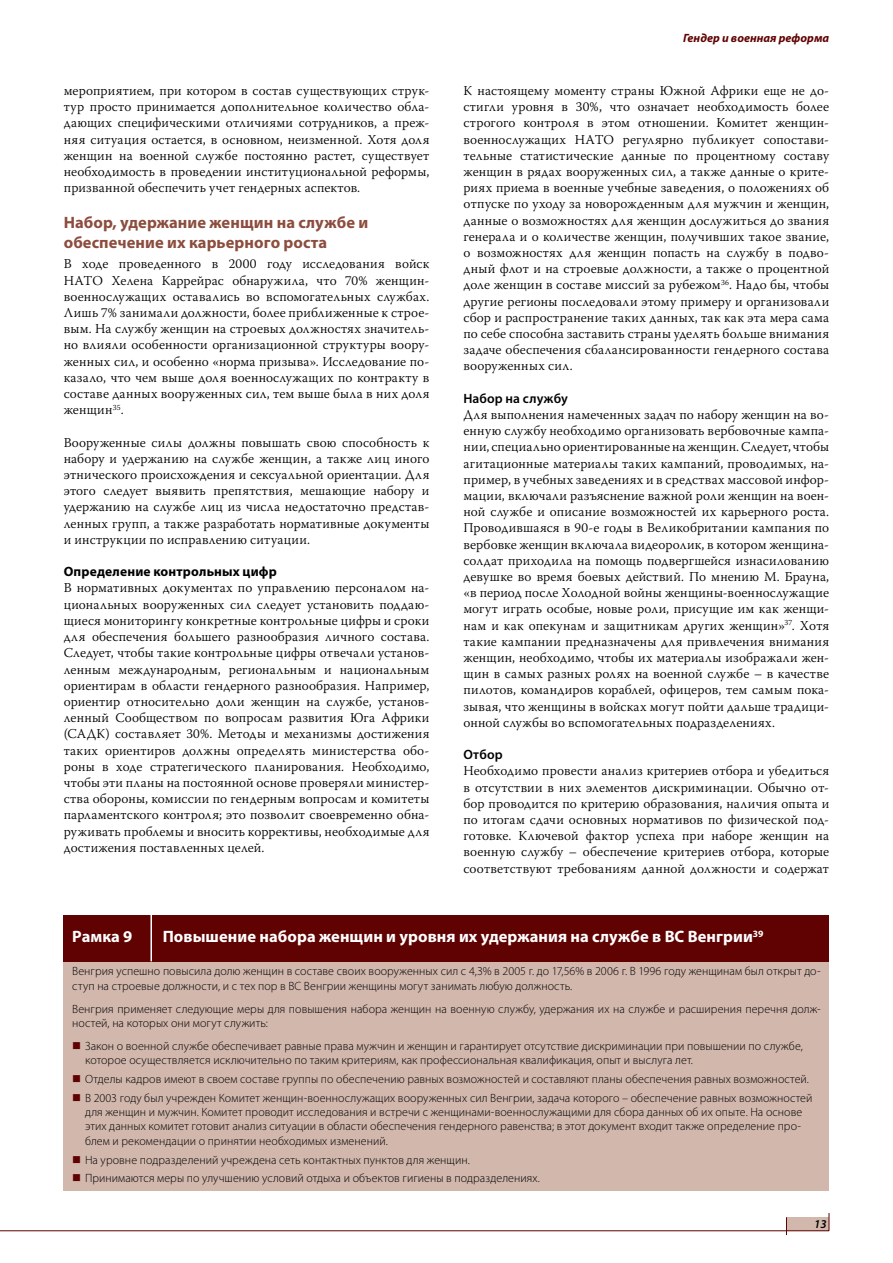
<style>
.page{position:relative;width:893px;height:1263px;background:#fff}
.page>*{position:absolute;margin:0;border:0;box-sizing:border-box;transform-origin:0 0}
.t1{font:700 16.5px "Myriad Pro";letter-spacing:.005em;color:#fff}
.t2{font:700 16.5px/19.8px "Myriad Pro";letter-spacing:.005em;color:#8c4d3e}
.t3{font:300 13.5px/16.2px "Warnock Pro";letter-spacing:.015em;color:#000;text-align:justify}
.t4{font:700 13.5px "Myriad Pro";letter-spacing:.01em;color:#000}
.t5{font:600 13.5px "Myriad Pro";letter-spacing:.01em;color:#000}
.t6{font:300 12px/14.4px "Myriad Pro";letter-spacing:.005em;color:#000}
.t7{font:italic 700 12px "Myriad Pro";color:#600202}
.t8{font:italic 600 12px "Myriad Pro";color:#000}
</style>
<div class="page">
<div style="left:786px;top:1217px;width:43px;height:14px;background:#d2b7ad"></div>
<svg style="left:786px;top:1217px;width:1px;height:18px"></svg>
<svg style="left:829px;top:1213px;width:1px;height:18px"></svg>
<hr style="left:0;top:1230px;width:829px;height:1px;background:#600202">
<div style="left:64px;top:958px;width:765px;height:233px;background:#d2b7ad"></div>
<div style="left:64px;top:915px;width:765px;height:46px;background:#600202"></div>
<hr style="left:150px;top:915px;width:2px;height:46px;background:#fff">
<p class="t3" style="left:64px;top:82px;width:367px">мероприятием, при котором в состав существующих струк&shy;тур просто принимается дополнительное количество обла&shy;дающих специфическими отличиями сотрудников, а преж&shy;няя ситуация остается, в основном, неизменной. Хотя доля женщин на военной службе постоянно растет, существует необходимость в проведении институциональной реформы, призванной обеспечить учет гендерных аспектов.</p>
<p class="t2" style="left:64px;top:212px;width:306px">Набор, удержание женщин на службе и обеспечение их карьерного роста</p>
<p class="t3" style="left:64px;top:256px;width:367px">В ходе проведенного в 2000 году исследования войск НАТО Хелена Каррейрас обнаружила, что 70% женщин&shy;военнослужащих оставались во вспомогательных службах.<br>Лишь 7% занимали должности, более приближенные к строе&shy;вым. На службу женщин на строевых должностях значитель&shy;но влияли особенности организационной структуры воору&shy;женных сил, и особенно «норма призыва». Исследование по&shy;казало, что чем выше доля военнослужащих по контракту в составе данных вооруженных сил, тем выше была в них доля женщин<sup>35</sup>.</p>
<p class="t3" style="left:64px;top:434px;width:367px">Вооруженные силы должны повышать свою способность к набору и удержанию на службе женщин, а также лиц иного этнического происхождения и сексуальной ориентации. Для этого следует выявить препятствия, мешающие набору и удержанию на службе лиц из числа недостаточно представ&shy;ленных групп, а также разработать нормативные документы и инструкции по исправлению ситуации.</p>
<p class="t4" style="left:64px;top:563px;width:214px">Определение контрольных цифр</p>
<p class="t3" style="left:64px;top:580px;width:367px">В нормативных документах по управлению персоналом на&shy;циональных вооруженных сил следует установить поддаю&shy;щиеся мониторингу конкретные контрольные цифры и сроки для обеспечения большего разнообразия личного состава.<br>Следует, чтобы такие контрольные цифры отвечали установ&shy;ленным международным, региональным и национальным ориентирам в области гендерного разнообразия. Например, ориентир относительно доли женщин на службе, установ&shy;ленный Сообществом по вопросам развития Юга Африки (САДК) составляет 30%. Методы и механизмы достижения таких ориентиров должны определять министерства обо&shy;роны в ходе стратегического планирования. Необходимо, чтобы эти планы на постоянной основе проверяли министер&shy;ства обороны, комиссии по гендерным вопросам и комитеты парламентского контроля; это позволит своевременно обна&shy;руживать проблемы и вносить коррективы, необходимые для достижения поставленных целей.</p>
<p class="t7" style="left:683px;top:30px;width:148px">Гендер и военная реформа</p>
<p class="t3" style="left:463px;top:82px;width:367px">К настоящему моменту страны Южной Африки еще не до&shy;стигли уровня в 30%, что означает необходимость более строгого контроля в этом отношении. Комитет женщин&shy;военнослужащих НАТО регулярно публикует сопостави&shy;тельные статистические данные по процентному составу женщин в рядах вооруженных сил, а также данные о крите&shy;риях приема в военные учебные заведения, о положениях об отпуске по уходу за новорожденным для мужчин и женщин, данные о возможностях для женщин дослужиться до звания генерала и о количестве женщин, получивших такое звание, о возможностях для женщин попасть на службу в подво&shy;дный флот и на строевые должности, а также о процентной доле женщин в составе миссий за рубежом<sup>36</sup>. Надо бы, чтобы другие регионы последовали этому примеру и организовали сбор и распространение таких данных, так как эта мера сама по себе способна заставить страны уделять больше внимания задаче обеспечения сбалансированности гендерного состава вооруженных сил.</p>
<p class="t5" style="left:463px;top:390px;width:106px">Набор на службу</p>
<p class="t3" style="left:463px;top:406px;width:367px">Для выполнения намеченных задач по набору женщин на во&shy;енную службу необходимо организовать вербовочные кампа&shy;нии, специально ориентированные на женщин. Следует, чтобы агитационные материалы таких кампаний, проводимых, на&shy;пример, в учебных заведениях и в средствах массовой инфор&shy;мации, включали разъяснение важной роли женщин на воен&shy;ной службе и описание возможностей их карьерного роста.<br>Проводившаяся в 90-е годы в Великобритании кампания по вербовке женщин включала видеоролик, в котором женщина&shy;солдат приходила на помощь подвергшейся изнасилованию девушке во время боевых действий. По мнению М. Брауна, «в период после Холодной войны женщины-военнослужащие могут играть особые, новые роли, присущие им как женщи&shy;нам и как опекунам и защитникам других женщин»<sup>37</sup>. Хотя такие кампании предназначены для привлечения внимания женщин, необходимо, чтобы их материалы изображали жен&shy;щин в самых разных ролях на военной службе – в качестве пилотов, командиров кораблей, офицеров, тем самым пока&shy;зывая, что женщины в войсках могут пойти дальше традици&shy;онной службы во вспомогательных подразделениях.</p>
<p class="t5" style="left:463px;top:746px;width:41px">Отбор</p>
<p class="t3" style="left:463px;top:763px;width:367px">Необходимо провести анализ критериев отбора и убедиться в отсутствии в них элементов дискриминации. Обычно от&shy;бор проводится по критерию образования, наличия опыта и по итогам сдачи основных нормативов по физической под&shy;готовке. Ключевой фактор успеха при наборе женщин на военную службу – обеспечение критериев отбора, которые соответствуют требованиям данной должности и содержат</p>
<p class="t1" style="left:72px;top:926px;width:62px">Рамка 9</p>
<p class="t1" style="left:163px;top:926px;width:602px">Повышение набора женщин и уровня их удержания на службе в ВС Венгрии<sup>39</sup></p>
<p class="t6" style="left:72px;top:964px;width:750px">Венгрия успешно повысила долю женщин в составе своих вооруженных сил с 4,3% в 2005 г. до 17,56% в 2006 г. В 1996 году женщинам был открыт до&shy;ступ на строевые должности, и с тех пор в ВС Венгрии женщины могут занимать любую должность.</p>
<p class="t6" style="left:72px;top:1001px;width:750px">Венгрия применяет следующие меры для повышения набора женщин на военную службу, удержания их на службе и расширения перечня долж&shy;ностей, на которых они могут служить:</p>
<p class="t6" style="left:85px;top:1039px;width:719px">Закон о военной службе обеспечивает равные права мужчин и женщин и гарантирует отсутствие дискриминации при повышении по службе, которое осуществляется исключительно по таким критериям, как профессиональная квалификация, опыт и выслуга лет.</p>
<p class="t6" style="left:85px;top:1069px;width:729px;line-height:18.6px">Отделы кадров имеют в своем составе группы по обеспечению равных возможностей и составляют планы обеспечения равных возможностей.<br>В 2003 году был учрежден Комитет женщин-военнослужащих вооруженных сил Венгрии, задача которого – обеспечение равных возможностей</p>
<p class="t6" style="left:85px;top:1105px;width:719px;text-align:justify">для женщин и мужчин. Комитет проводит исследования и встречи с женщинами-военнослужащими для сбора данных об их опыте. На основе этих данных комитет готовит анализ ситуации в области обеспечения гендерного равенства; в этот документ входит также определение про&shy;блем и рекомендации о принятии необходимых изменений.</p>
<p class="t6" style="left:85px;top:1150px;width:456px;line-height:18.6px">На уровне подразделений учреждена сеть контактных пунктов для женщин.<br>Принимаются меры по улучшению условий отдыха и объектов гигиены в подразделениях.</p>
<p class="t8" style="left:814px;top:1216px;width:14px">13</p>
</div>
